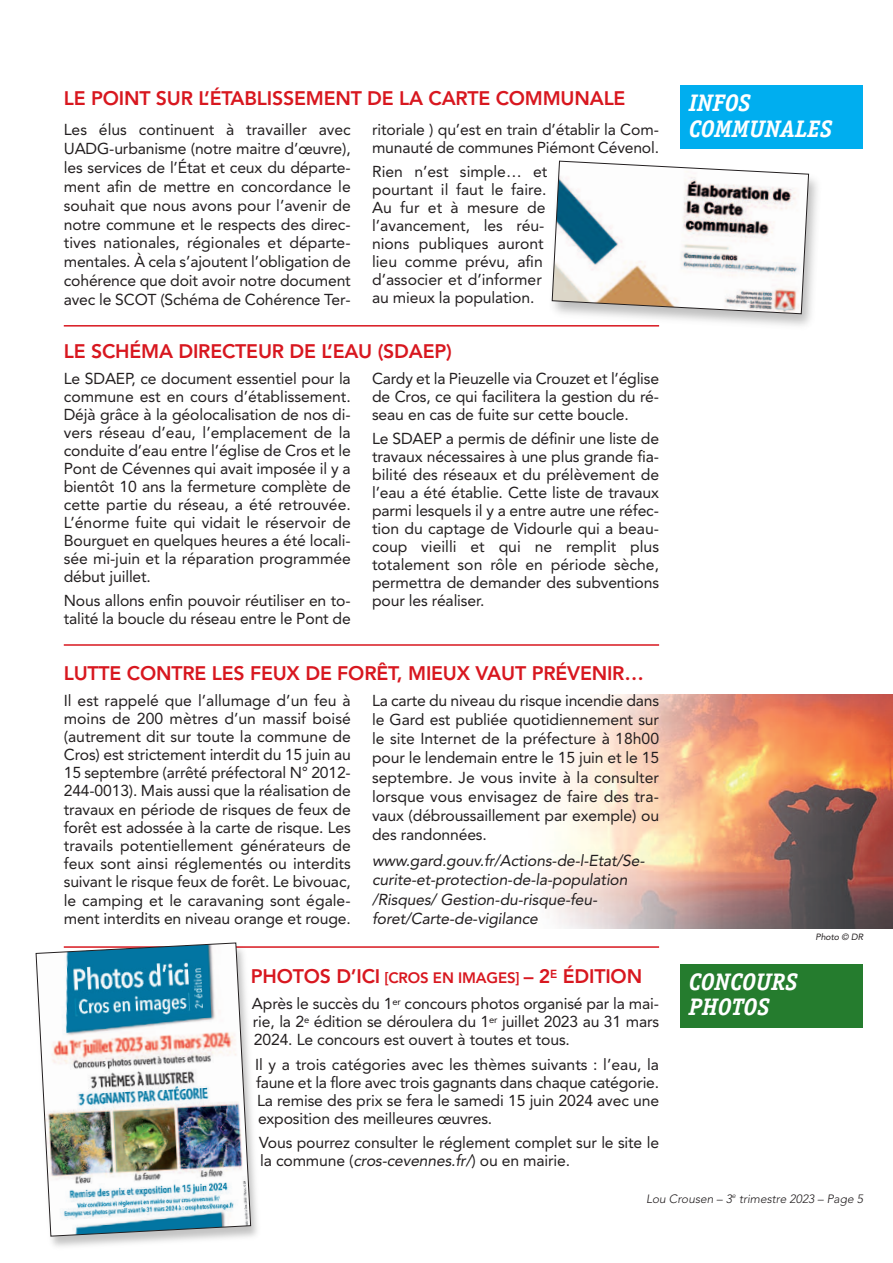
<style>
.page{position:relative;width:893px;height:1263px;background:#fff}
.page>*{position:absolute;margin:0;border:0;box-sizing:border-box;transform-origin:0 0}
.t1{font:italic 700 24px/25.5px "Officina Serif";color:#fff}
.t2{font:800 19.5px "Avenir";letter-spacing:-.01em;color:#d8171f}
.t3{font:15.75px/18px "Avenir";letter-spacing:-.01em;color:#231f20;text-align:justify}
.t4{font:italic 15.75px/19.2px "Avenir";letter-spacing:-.01em;color:#231f20}
.t5{font:italic 300 12px "Avenir";color:#231f20}
.t6{font:italic 9px "Avenir";letter-spacing:-.01em;color:#231f20}
.s1{font-size:15px}
.s2{font-style:italic}
</style>
<div class="page">
<img style="left:544px;top:695px;width:349px;height:234px">
<hr style="left:64px;top:325px;width:595px;height:2px;background:#d8171f">
<hr style="left:64px;top:644px;width:595px;height:2px;background:#d8171f">
<hr style="left:64px;top:946px;width:595px;height:2px;background:#d8171f">
<div style="left:680px;top:85px;width:183px;height:64px;background:#00aeef"></div>
<div style="left:680px;top:963px;width:183px;height:64px;background:#257c2e"></div>
<img style="left:545px;top:174px;width:273px;height:153px">
<svg style="left:551px;top:160px;width:258px;height:155px"></svg>
<img style="left:51px;top:946px;width:216px;height:301px">
<img style="left:35px;top:942px;width:216px;height:295px">
<p class="t2" style="left:64px;top:83px;width:563px">LE POINT SUR L’ÉTABLISSEMENT DE LA CARTE COMMUNALE</p>
<p class="t3" style="left:64px;top:119px;width:289px;line-height:18.9px">Les élus continuent à travailler avec UADG-urbanisme (notre maitre d’œuvre), les services de l’état et ceux du départe&shy;ment afin de mettre en concordance le souhait que nous avons pour l’avenir de notre commune et le respects des direc&shy;tives nationales, régionales et départe&shy;mentales. À cela s’ajoutent l’obligation de cohérence que doit avoir notre document avec le SCOT (Schéma de Cohérence Ter-</p>
<p class="t3" style="left:372px;top:120px;width:289px">ritoriale ) qu’est en train d’établir la Com&shy;munauté de communes Piémont Cévenol.</p>
<p class="t3" style="left:372px;top:162px;width:177px;text-align:left">Rien n’est simple… et pourtant il faut le faire.<br>Au fur et à mesure de l’avancement, les réu&shy;nions publiques auront lieu comme prévu, afin d’associer et d’informer au mieux la population.</p>
<p class="t2" style="left:64px;top:336px;width:390px">LE SCHÉMA DIRECTEUR DE L’EAU (SDAEP)</p>
<p class="t3" style="left:64px;top:369px;width:289px">Le SDAeP, ce document essentiel pour la commune est en cours d’établissement.<br>Déjà grâce à la géolocalisation de nos di&shy;vers réseau d’eau, l’emplacement de la conduite d’eau entre l’église de Cros et le Pont de Cévennes qui avait imposée il y a bientôt 10 ans la fermeture complète de cette partie du réseau, a été retrouvée.<br>L’énorme fuite qui vidait le réservoir de bourguet en quelques heures a été locali&shy;sée mi-juin et la réparation programmée début juillet.</p>
<p class="t3" style="left:64px;top:591px;width:289px">Nous allons enfin pouvoir réutiliser en to&shy;talité la boucle du réseau entre le Pont de</p>
<p class="t3" style="left:372px;top:369px;width:289px">Cardy et la Pieuzelle via Crouzet et l’église de Cros, ce qui facilitera la gestion du ré&shy;seau en cas de fuite sur cette boucle.</p>
<p class="t3" style="left:372px;top:429px;width:289px">Le SDAeP a permis de définir une liste de travaux nécessaires à une plus grande fia&shy;bilité des réseaux et du prélèvement de l’eau a été établie. Cette liste de travaux parmi lesquels il y a entre autre une réfec&shy;tion du captage de Vidourle qui a beau&shy;coup vieilli et qui ne remplit plus totalement son rôle en période sèche, permettra de demander des subventions pour les réaliser.</p>
<p class="t2" style="left:64px;top:657px;width:582px">LUTTE CONTRE LES FEUX DE FORÊT, MIEUX VAUT PRÉVENIR…</p>
<p class="t3" style="left:64px;top:690px;width:289px">Il est rappelé que l’allumage d’un feu à moins de 200 mètres d’un massif boisé (autrement dit sur toute la commune de Cros) est strictement interdit du 15 juin au 15 septembre (arrêté préfectoral N° 2012- 244-0013). Mais aussi que la réalisation de travaux en période de risques de feux de forêt est adossée à la carte de risque. Les travails potentiellement générateurs de feux sont ainsi réglementés ou interdits suivant le risque feux de forêt. Le bivouac, le camping et le caravaning sont égale&shy;ment interdits en niveau orange et rouge.</p>
<p class="t3" style="left:372px;top:690px;width:289px;line-height:19.2px">La carte du niveau du risque incendie dans le Gard est publiée quotidiennement sur le site Internet de la préfecture à 18h00 pour le lendemain entre le 15 juin et le 15 septembre. Je vous invite à la consulter lorsque vous envisagez de faire des tra&shy;vaux (débroussaillement par exemple) ou des randonnées.</p>
<p class="t4" style="left:372px;top:851px;width:274px">www.gard.gouv.fr/Actions-de-l-Etat/Se&shy;curite-et-protection-de-la-population /Risques/ Gestion-du-risque-feu&shy;foret/Carte-de-vigilance</p>
<p class="t2" style="left:251px;top:961px;width:393px">PHOTOS D’ICI <span class="s1">[CROS EN IMAGES]</span> – 2<sup>E</sup> ÉDITION</p>
<p class="t3" style="left:252px;top:994px;width:409px">Après le succès du 1<sup>er</sup> concours photos organisé par la mai&shy;rie, la 2<sup>e</sup> édition se déroulera du 1<sup>er</sup> juillet 2023 au 31 mars 2024. Le concours est ouvert à toutes et tous.</p>
<p class="t3" style="left:255px;top:1054px;width:405px">Il y a trois catégories avec les thèmes suivants : l’eau, la faune et la flore avec trois gagnants dans chaque catégorie.<br>La remise des prix se fera le samedi 15 juin 2024 avec une exposition des meilleures œuvres.</p>
<p class="t3" style="left:259px;top:1133px;width:401px">Vous pourrez consulter le réglement complet sur le site le la commune (<span class="s2">cros-cevennes.fr/</span>) ou en mairie.</p>
<h1 class="t1" style="left:689px;top:92px;width:145px">INFOS<br>COMMUNALES</h1>
<h1 class="t1" style="left:689px;top:971px;width:110px">CONCOURS<br>PHOTOS</h1>
<p class="t6" style="left:815px;top:931px;width:49px">Photo © DR</p>
<p class="t5" style="left:646px;top:1191px;width:219px">Lou Crousen – 3<sup>e</sup> trimestre 2023 – Page 5</p>
</div>
